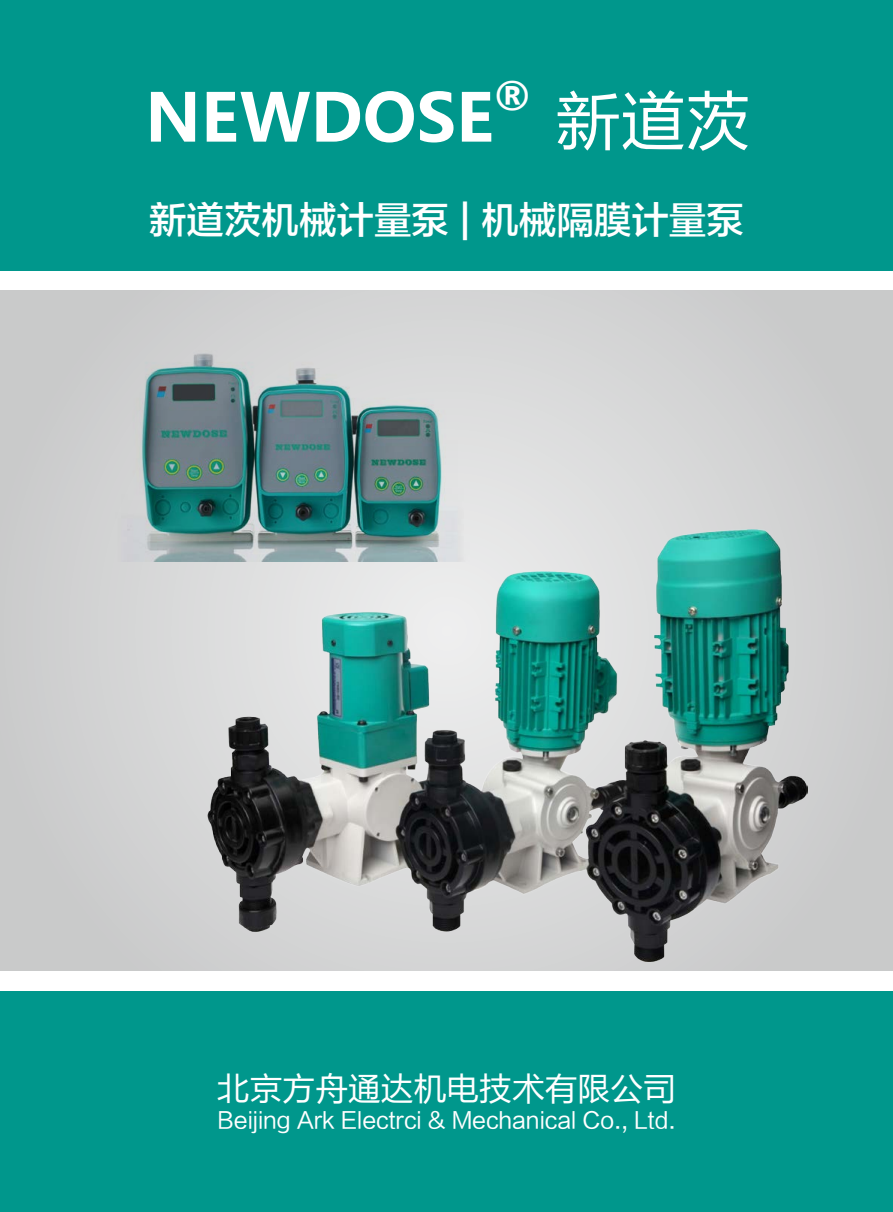
<style>
.page{position:relative;width:893px;height:1212px;background:#fff}
.page>*{position:absolute;margin:0;border:0;box-sizing:border-box;transform-origin:0 0}
.t1{font:700 65.7px "Microsoft Ya Hei";color:#fff}
.t2{font:700 38.4px "Microsoft Ya Hei";color:#fff}
.t3{font:37.5px "FZLTZHK GBK1 0";color:#fff}
.t4{font:32.85px "FZLTHJW GB1 0";color:#fff}
.t5{font:22.65px "FZLTHJW GB1 0";color:#fff}
</style>
<div class="page">
<div style="left:0;top:0;width:893px;height:270px;background:#00978c"></div>
<div style="left:0;top:290px;width:893px;height:681px;background:#cfd0d0"></div>
<div style="left:0;top:991px;width:893px;height:221px;background:#00978c"></div>
<img style="left:207px;top:529px;width:601px;height:432px">
<svg style="left:558px;top:90px;width:190px;height:61px"></svg>
<img style="left:141px;top:353px;width:367px;height:208px">
<h1 class="t1" style="left:145px;top:72px;width:350px">NEWDOSE</h1>
<h2 class="t2" style="left:494px;top:69px;width:38px">®</h2>
<h3 class="t3" style="left:149px;top:200px;width:596px">新道茨机械计量泵 | 机械隔膜计量泵</h3>
<h3 class="t4" style="left:217px;top:1070px;width:461px">北京方舟通达机电技术有限公司</h3>
<p class="t5" style="left:218px;top:1108px;width:459px">Beijing Ark Electrci &amp; Mechanical Co., Ltd.</p>
</div>
